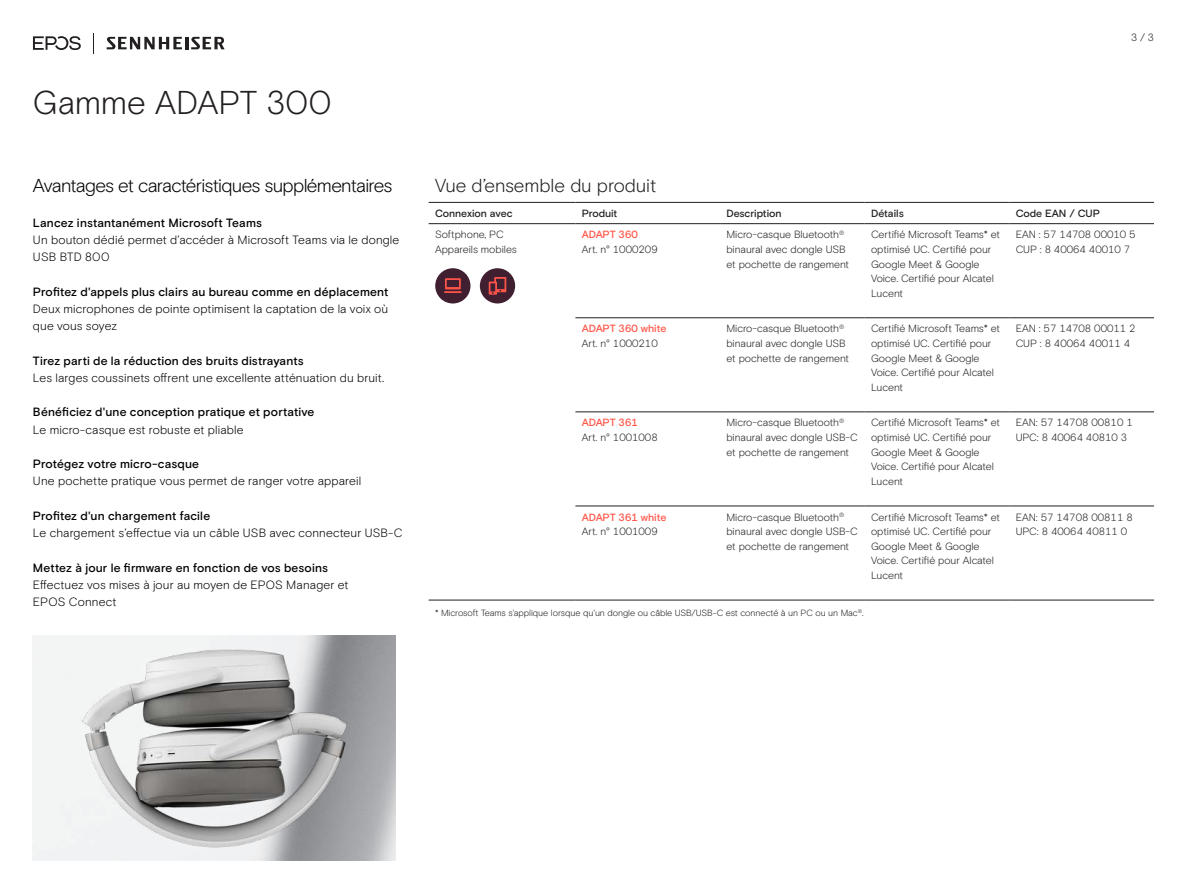
<style>
.page{position:relative;width:1187px;height:893px;background:#fff}
.page>*{position:absolute;margin:0;border:0;box-sizing:border-box;transform-origin:0 0}
.t1{font:300 33px "EPOS Basis";letter-spacing:-.01em;color:#231f20}
.t2{font:300 18.75px "EPOS Basis";letter-spacing:-.04em;color:#000}
.t3{font:300 18.75px "EPOS Basis";color:#231f20}
.t4{font:300 12px/17.2px "EPOS Basis";letter-spacing:.01em;color:#000}
.t5{font:500 12px "EPOS Basis";letter-spacing:.015em;color:#000}
.t6{font:300 10.5px/14.7px "EPOS Basis";color:#231f20}
.t7{font:500 10.5px "EPOS Basis";color:#231f20}
.t8{font:500 10.5px "EPOS Basis";letter-spacing:-.01em;color:#ff5549}
.t9{font:300 9px "EPOS Basis";letter-spacing:-.005em;color:#231f20}
</style>
<div class="page">
<img style="left:33px;top:636px;width:362px;height:224px">
<hr style="left:428px;top:223px;width:147px;height:1px;background:#231f20">
<hr style="left:428px;top:600px;width:147px;height:1px;background:#231f20">
<hr style="left:720px;top:223px;width:144px;height:1px;background:#231f20">
<hr style="left:864px;top:223px;width:145px;height:1px;background:#231f20">
<hr style="left:1009px;top:223px;width:144px;height:1px;background:#231f20">
<hr style="left:720px;top:317px;width:144px;height:1px;background:#231f20">
<hr style="left:864px;top:317px;width:145px;height:1px;background:#231f20">
<hr style="left:1009px;top:317px;width:144px;height:1px;background:#231f20">
<hr style="left:720px;top:412px;width:144px;height:1px;background:#231f20">
<hr style="left:864px;top:412px;width:145px;height:1px;background:#231f20">
<hr style="left:1009px;top:412px;width:144px;height:1px;background:#231f20">
<hr style="left:720px;top:506px;width:144px;height:1px;background:#231f20">
<hr style="left:864px;top:506px;width:145px;height:1px;background:#231f20">
<hr style="left:1009px;top:506px;width:144px;height:1px;background:#231f20">
<hr style="left:720px;top:600px;width:144px;height:1px;background:#231f20">
<hr style="left:864px;top:600px;width:145px;height:1px;background:#231f20">
<hr style="left:720px;top:202px;width:144px;height:1px;background:#231f20">
<hr style="left:864px;top:202px;width:145px;height:1px;background:#231f20">
<hr style="left:1009px;top:202px;width:144px;height:1px;background:#231f20">
<hr style="left:428px;top:202px;width:147px;height:1px;background:#231f20">
<hr style="left:575px;top:202px;width:145px;height:1px;background:#231f20">
<hr style="left:575px;top:223px;width:145px;height:1px;background:#231f20">
<hr style="left:575px;top:317px;width:145px;height:1px;background:#231f20">
<hr style="left:575px;top:412px;width:145px;height:1px;background:#231f20">
<hr style="left:575px;top:506px;width:145px;height:1px;background:#231f20">
<hr style="left:575px;top:600px;width:145px;height:1px;background:#231f20">
<hr style="left:1009px;top:600px;width:144px;height:1px;background:#231f20">
<svg style="left:93px;top:33px;width:1px;height:20px"></svg>
<svg style="left:107px;top:37px;width:118px;height:12px"></svg>
<svg style="left:33px;top:36px;width:48px;height:14px"></svg>
<div style="left:435px;top:268px;width:35px;height:35px;background:#401f30;border-radius:50%"></div>
<svg style="left:444px;top:278px;width:17px;height:15px"></svg>
<div style="left:480px;top:268px;width:35px;height:35px;background:#401f30;border-radius:50%"></div>
<svg style="left:488px;top:277px;width:18px;height:18px"></svg>
<h1 class="t1" style="left:33px;top:83px;width:300px">Gamme ADAPT 300</h1>
<h2 class="t2" style="left:33px;top:174px;width:361px">Avantages et caractéristiques supplémentaires</h2>
<p class="t5" style="left:33px;top:215px;width:230px">Lancez instantanément Microsoft Teams</p>
<p class="t4" style="left:33px;top:231px;width:368px">Un bouton dédié permet d’accéder à Microsoft Teams via le dongle<br>USB BTD 800</p>
<p class="t5" style="left:33px;top:284px;width:357px">Profitez d'appels plus clairs au bureau comme en déplacement</p>
<p class="t4" style="left:33px;top:300px;width:356px">Deux microphones de pointe optimisent la captation de la voix où que vous soyez</p>
<p class="t5" style="left:33px;top:353px;width:272px">Tirez parti de la réduction des bruits distrayants</p>
<p class="t4" style="left:33px;top:369px;width:353px">Les larges coussinets offrent une excellente atténuation du bruit.</p>
<p class="t5" style="left:33px;top:405px;width:283px">Bénéficiez d'une conception pratique et portative</p>
<p class="t4" style="left:33px;top:421px;width:212px">Le micro-casque est robuste et pliable</p>
<p class="t5" style="left:33px;top:457px;width:168px">Protégez votre micro-casque</p>
<p class="t4" style="left:33px;top:473px;width:330px">Une pochette pratique vous permet de ranger votre appareil</p>
<p class="t5" style="left:33px;top:509px;width:179px">Profitez d'un chargement facile</p>
<p class="t4" style="left:33px;top:524px;width:371px">Le chargement s’effectue via un câble USB avec connecteur USB-C</p>
<p class="t5" style="left:33px;top:560px;width:296px">Mettez à jour le firmware en fonction de vos besoins</p>
<p class="t4" style="left:33px;top:576px;width:317px">Effectuez vos mises à jour au moyen de EPOS Manager et<br>EPOS Connect</p>
<p class="t6" style="left:1130px;top:30px;width:24px">3 / 3</p>
<h2 class="t3" style="left:435px;top:174px;width:223px">Vue d’ensemble du produit</h2>
<p class="t7" style="left:435px;top:207px;width:79px">Connexion avec</p>
<p class="t7" style="left:581px;top:207px;width:37px">Produit</p>
<p class="t7" style="left:726px;top:207px;width:57px">Description</p>
<p class="t7" style="left:871px;top:207px;width:34px">Détails</p>
<p class="t7" style="left:1015px;top:207px;width:86px">Code EAN / CUP</p>
<p class="t6" style="left:435px;top:227px;width:83px">Softphone, PC<br>Appareils mobiles</p>
<p class="t8" style="left:581px;top:228px;width:58px">ADAPT 360</p>
<p class="t6" style="left:726px;top:227px;width:124px">Micro-casque Bluetooth<sup>® </sup>binaural avec dongle USB et pochette de rangement</p>
<p class="t6" style="left:871px;top:227px;width:130px">Certifié Microsoft Teams* et optimisé UC. Certifié pour<br>Google Meet &amp; Google<br>Voice. Certifié pour Alcatel<br>Lucent</p>
<p class="t6" style="left:1015px;top:227px;width:121px">EAN : 57 14708 00010 5<br>CUP : 8 40064 40010 7</p>
<p class="t6" style="left:581px;top:242px;width:77px">Art. n° 1000209</p>
<p class="t8" style="left:581px;top:323px;width:86px">ADAPT 360 white</p>
<p class="t6" style="left:581px;top:336px;width:77px">Art. n° 1000210</p>
<p class="t8" style="left:581px;top:417px;width:58px">ADAPT 361</p>
<p class="t6" style="left:581px;top:430px;width:77px">Art. n° 1001008</p>
<p class="t6" style="left:726px;top:322px;width:124px">Micro-casque Bluetooth<sup>® </sup>binaural avec dongle USB et pochette de rangement</p>
<p class="t6" style="left:871px;top:321px;width:130px">Certifié Microsoft Teams* et optimisé UC. Certifié pour<br>Google Meet &amp; Google<br>Voice. Certifié pour Alcatel<br>Lucent</p>
<p class="t6" style="left:1015px;top:321px;width:121px">EAN : 57 14708 00011 2<br>CUP : 8 40064 40011 4</p>
<p class="t6" style="left:726px;top:416px;width:133px">Micro-casque Bluetooth<sup>® </sup>binaural avec dongle USB-C et pochette de rangement</p>
<p class="t6" style="left:871px;top:416px;width:130px">Certifié Microsoft Teams* et optimisé UC. Certifié pour<br>Google Meet &amp; Google<br>Voice. Certifié pour Alcatel<br>Lucent</p>
<p class="t6" style="left:1015px;top:416px;width:118px">EAN: 57 14708 00810 1<br>UPC: 8 40064 40810 3</p>
<p class="t6" style="left:726px;top:510px;width:133px">Micro-casque Bluetooth<sup>® </sup>binaural avec dongle USB-C et pochette de rangement</p>
<p class="t6" style="left:871px;top:510px;width:130px">Certifié Microsoft Teams* et optimisé UC. Certifié pour<br>Google Meet &amp; Google<br>Voice. Certifié pour Alcatel<br>Lucent</p>
<p class="t6" style="left:1015px;top:510px;width:118px">EAN: 57 14708 00811 8<br>UPC: 8 40064 40811 0</p>
<p class="t9" style="left:435px;top:608px;width:430px">* Microsoft Teams s’applique lorsque qu’un dongle ou câble USB/USB-C est connecté à un PC ou un Mac<sup>®</sup>.</p>
<p class="t8" style="left:581px;top:511px;width:86px">ADAPT 361 white</p>
<p class="t6" style="left:581px;top:524px;width:77px">Art. n° 1001009</p>
</div>
